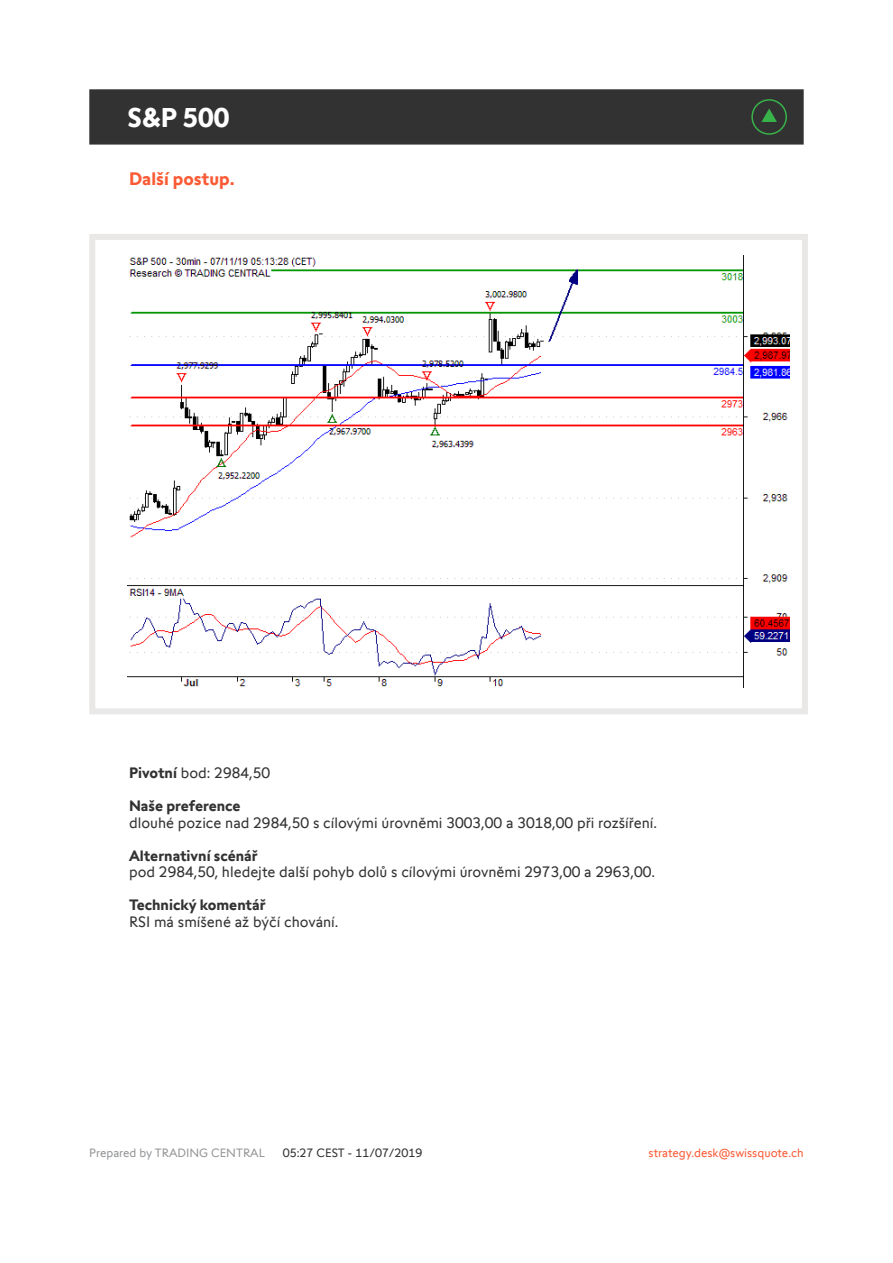
<style>
.page{position:relative;width:893px;height:1263px;background:#fff}
.page>*{position:absolute;margin:0;border:0;box-sizing:border-box;transform-origin:0 0}
.t1{font:700 27px "Swissquote CT";color:#fff}
.t2{font:700 18px "Swissquote CT";color:#fa5b35}
.t3{font:15px "Swissquote CT";color:#323232}
.t4{font:700 15px "Swissquote CT";color:#323232}
.t5{font:12px "Swissquote CT";color:#fa5b35}
.t6{font:12px "Swissquote CT";color:#939598}
.t7{font:12px "Swissquote CT";color:#323232}
.s1{font-weight:700}
</style>
<div class="page">
<div style="left:89px;top:234px;width:719px;height:480px;border:6px solid #e9e8e7"></div>
<div style="left:89px;top:89px;width:715px;height:56px;background:#323232;border:2px solid #323232"></div>
<img style="left:128px;top:255px;width:661px;height:432px">
<svg style="left:751px;top:99px;width:36px;height:36px"></svg>
<h1 class="t1" style="left:128px;top:101px;width:103px">S&amp;P 500</h1>
<p class="t2" style="left:129px;top:168px;width:107px">Další postup.</p>
<p class="t3" style="left:129px;top:764px;width:143px"><span class="s1">Pivotní</span> bod: 2984,50</p>
<p class="t4" style="left:129px;top:797px;width:113px">Naše preference</p>
<p class="t3" style="left:129px;top:814px;width:530px">dlouhé pozice nad 2984,50 s cílovými úrovněmi 3003,00 a 3018,00 při rozšíření.</p>
<p class="t4" style="left:129px;top:846px;width:130px">Alternativní scénář</p>
<p class="t3" style="left:129px;top:863px;width:528px">pod 2984,50, hledejte další pohyb dolů s cílovými úrovněmi 2973,00 a 2963,00.</p>
<p class="t4" style="left:129px;top:896px;width:138px">Technický komentář</p>
<p class="t3" style="left:129px;top:913px;width:211px">RSI má smíšené až býčí chování.</p>
<p class="t6" style="left:89px;top:1145px;width:177px">Prepared by TRADING CENTRAL</p>
<p class="t7" style="left:283px;top:1145px;width:141px">05:27 CEST - 11/07/2019</p>
<p class="t5" style="left:649px;top:1145px;width:157px">strategy.desk@swissquote.ch</p>
</div>
